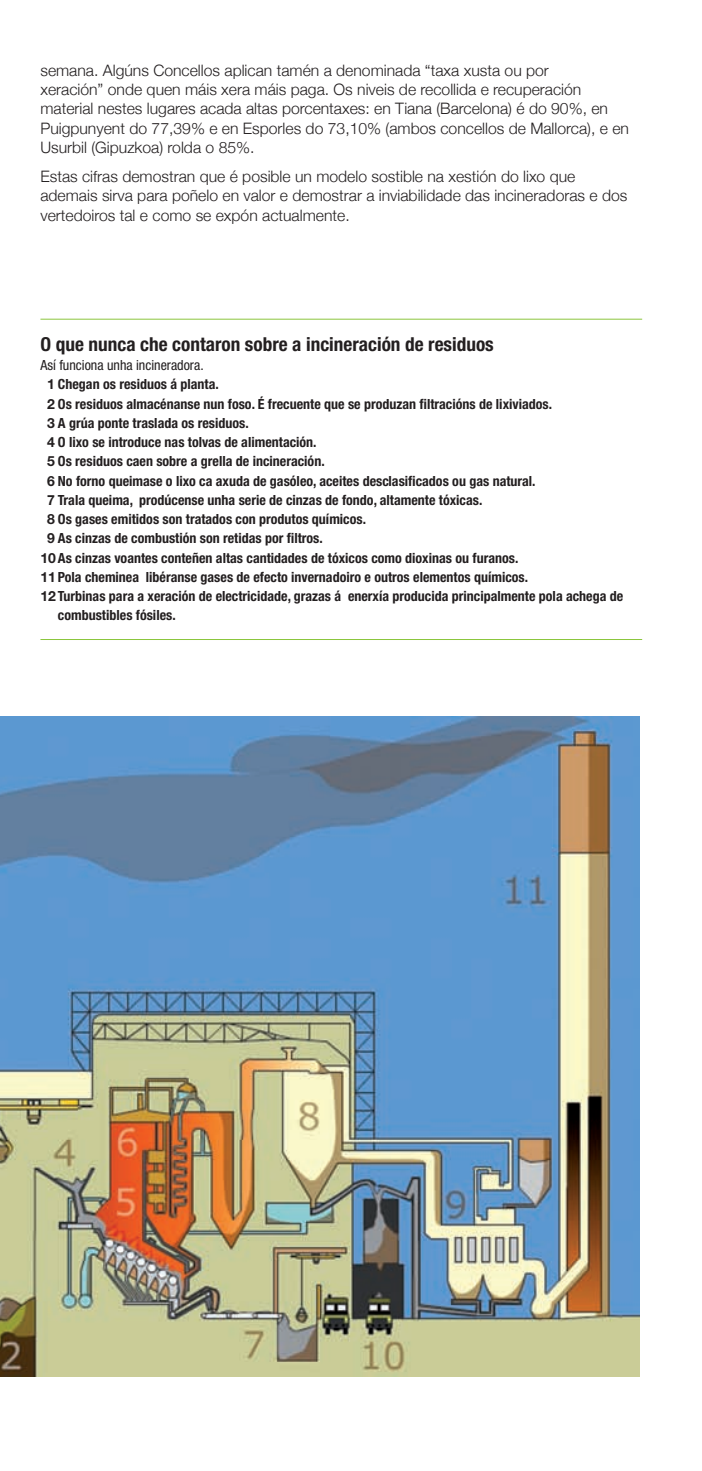
<style>
.page{position:relative;width:702px;height:1471px;background:#fff}
.page>*{position:absolute;margin:0;border:0;box-sizing:border-box;transform-origin:0 0}
.t1{font:700 condensed 19.25px "Helvetica Neue LT Std";color:#231f20}
.t2{font:300 15.75px/19.2px "Helvetica Neue";color:#231f20}
.t3{font:700 condensed 14px "Helvetica Neue LT Std";color:#231f20}
.t4{font:condensed 14px "Helvetica Neue LT Std";color:#231f20}
.s1{font-stretch:normal}
</style>
<div class="page">
<img style="left:0;top:716px;width:640px;height:660px">
<hr style="left:40px;top:319px;width:602px;height:1px;background:#8bc63e">
<hr style="left:40px;top:639px;width:602px;height:1px;background:#8bc63e">
<p class="t2" style="left:40px;top:60px;width:590px">semana. Algúns Concellos aplican tamén a denominada “taxa xusta ou por<br>xeración” onde quen máis xera máis paga. Os niveis de recollida e recuperación material nestes lugares acada altas porcentaxes: en Tiana (Barcelona) é do 90%, en Puigpunyent do 77,39% e en Esporles do 73,10% (ambos concellos de Mallorca), e en Usurbil (Gipuzkoa) rolda o 85%.</p>
<p class="t2" style="left:40px;top:166px;width:589px">Estas cifras demostran que é posible un modelo sostible na xestión do lixo que ademais sirva para poñelo en valor e demostrar a inviabilidade das incineradoras e dos vertedoiros tal e como se expón actualmente.</p>
<h1 class="t1" style="left:40px;top:332px;width:455px">O que nunca che contaron sobre a incineración de residuos</h1>
<p class="t4" style="left:40px;top:357px;width:165px">Así funciona unha incineradora.</p>
<p class="t3" style="left:47px;top:376px;width:173px"><span class="s1">1</span> Chegan os residuos á planta.</p>
<p class="t3" style="left:47px;top:395px;width:507px"><span class="s1">2</span> Os residuos almacénanse nun foso. É frecuente que se produzan filtracións de lixiviados.</p>
<p class="t3" style="left:47px;top:414px;width:203px"><span class="s1">3</span> A grúa ponte traslada os residuos.</p>
<p class="t3" style="left:47px;top:434px;width:271px"><span class="s1">4</span> O lixo se introduce nas tolvas de alimentación.</p>
<p class="t3" style="left:47px;top:453px;width:279px"><span class="s1">5</span> Os residuos caen sobre a grella de incineración.</p>
<p class="t3" style="left:47px;top:472px;width:490px"><span class="s1">6</span> No forno queimase o lixo ca axuda de gasóleo, aceites desclasificados ou gas natural.</p>
<p class="t3" style="left:47px;top:491px;width:437px"><span class="s1">7</span> Trala queima, prodúcense unha serie de cinzas de fondo, altamente tóxicas.</p>
<p class="t3" style="left:47px;top:511px;width:321px"><span class="s1">8</span> Os gases emitidos son tratados con produtos químicos.</p>
<p class="t3" style="left:47px;top:530px;width:277px"><span class="s1">9</span> As cinzas de combustión son retidas por filtros.</p>
<p class="t3" style="left:40px;top:549px;width:479px"><span class="s1">10</span>As cinzas voantes conteñen altas cantidades de tóxicos como dioxinas ou furanos.</p>
<p class="t3" style="left:40px;top:568px;width:489px"><span class="s1">11</span>Pola cheminea libéranse gases de efecto invernadoiro e outros elementos químicos.</p>
<p class="t3" style="left:40px;top:588px;width:584px"><span class="s1">12</span>Turbinas para a xeración de electricidade, grazas á enerxía producida principalmente pola achega de</p>
<p class="t3" style="left:58px;top:607px;width:119px">combustibles fósiles.</p>
</div>
